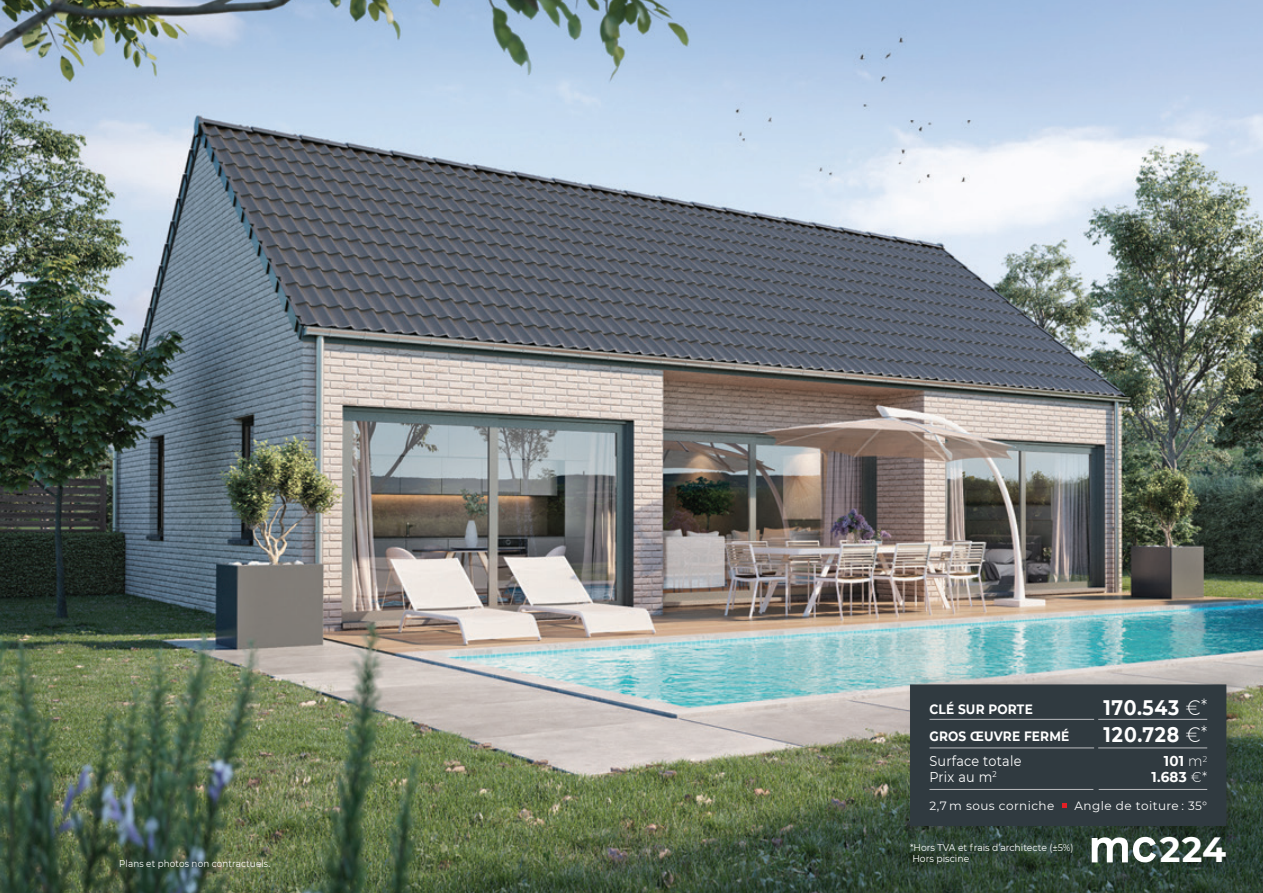
<style>
.page{position:relative;width:1263px;height:893px;background:#fff}
.page>*{position:absolute;margin:0;border:0;box-sizing:border-box;transform-origin:0 0}
.t1{font:700 34.95px "Montserrat";color:#fff}
.t2{font:700 21px/27px "Montserrat";letter-spacing:.04em;color:#fff;scale:.9 1}
.t3{font:14.25px/15.9px "Montserrat";letter-spacing:.02em;color:#fff;scale:.9 1}
.t4{font:700 14.25px/15.9px "Montserrat";letter-spacing:.02em;color:#fff;text-align:right;scale:.95 1}
.t5{font:700 13.5px/27px "Montserrat";letter-spacing:.015em;color:#fff;scale:.9 1}
.t6{font:12px "Montserrat";letter-spacing:.035em;color:#fff}
.t7{font:9.75px/11.7px "Montserrat";color:#fff;scale:.95 1}
.t8{font:9.75px "Montserrat";color:#fff;scale:.9 1}
.s1{font-weight:300}
.s2{font-weight:300;font-size:18px}
</style>
<div class="page">
<img style="left:0;top:0;width:1263px;height:893px">
<div style="left:904px;top:670px;width:345px;height:171px;background:#231f20;opacity:.24"></div>
<svg style="left:1092px;top:837px;width:64px;height:25px"></svg>
<div style="left:910px;top:684px;width:316px;height:142px;background:#303a40"></div>
<p class="t8" style="left:119px;top:859px;width:169px">Plans et photos non contractuels.</p>
<h3 class="t5" style="left:929px;top:696px;width:157px">CLÉ SUR PORTE<br>GROS ŒUVRE FERMÉ</h3>
<h3 class="t3" style="left:929px;top:754px;width:104px">Surface totale<br>Prix au m<sup>2</sup></h3>
<h2 class="t2" style="left:1103px;top:695px;width:117px">170.543 <span class="s1">€</span><span class="s2">*<br></span>120.728 <span class="s1">€</span><span class="s2">*</span></h2>
<h3 class="t4" style="left:1151px;top:754px;width:60px">101 <span class="s1">m</span><sup>2<br></sup>1.683 <span class="s1">€*</span></h3>
<p class="t6" style="left:929px;top:797px;width:126px">2,7 m sous corniche</p>
<p class="t6" style="left:1074px;top:797px;width:134px">Angle de toiture : 35°</p>
<p class="t7" style="left:910px;top:842px;width:174px">*Hors TVA et frais d’architecte (±5%)<br>Hors piscine</p>
<h1 class="t1" style="left:1160px;top:825px;width:68px">224</h1>
</div>
